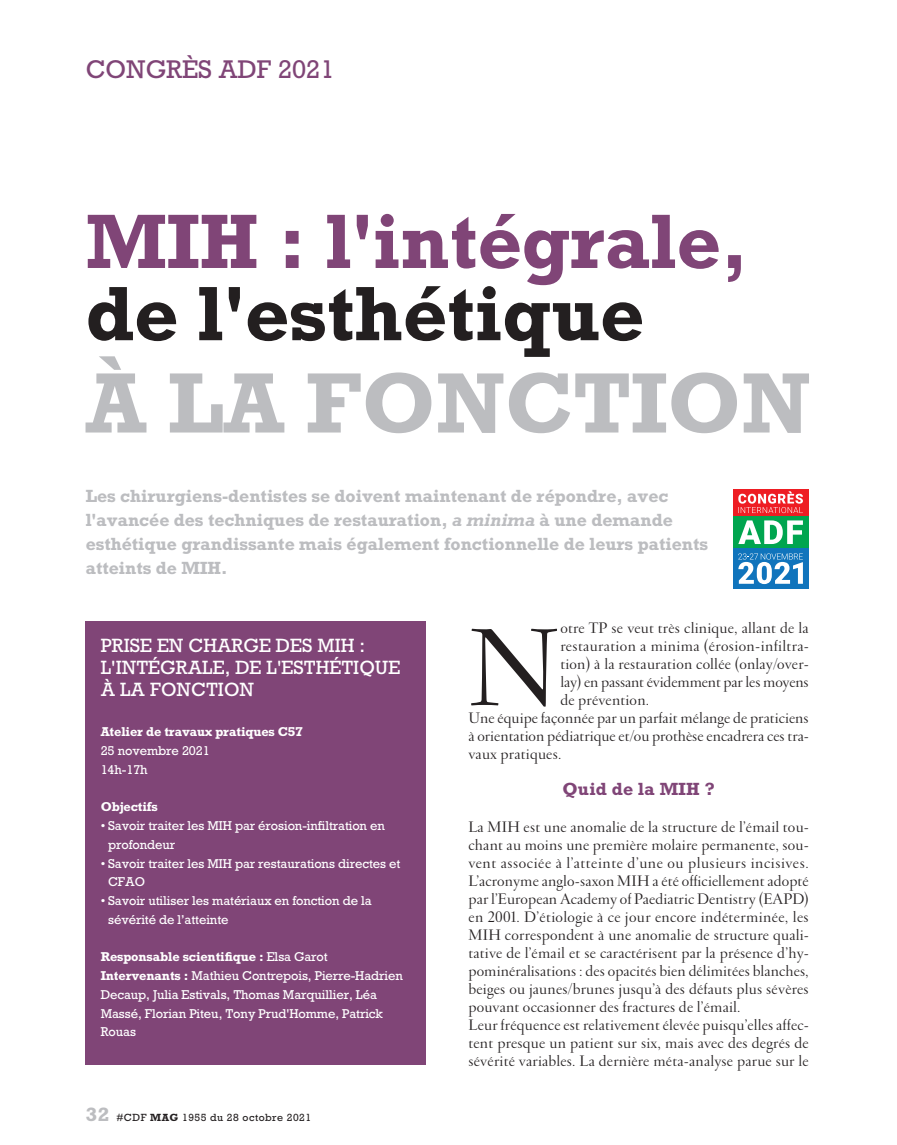
<style>
.page{position:relative;width:897px;height:1145px;background:#fff}
.page>*{position:absolute;margin:0;border:0;box-sizing:border-box;transform-origin:0 0}
.t1{font:119.25px "Garamond FB Display";color:#231f20}
.t2{font:700 80.25px "Rockwell";color:#bcbdc0}
.t3{font:700 72.15px/72.2px "Rockwell";color:#804577}
.t4{font:24px "Rockwell";color:#804577}
.t5{font:18px/21.8px "Rockwell";color:#fff}
.t6{font:16.5px/18px "Garamond FB Display";letter-spacing:.015em;color:#231f20;text-align:justify}
.t7{font:700 16.5px/24px "Rockwell";color:#bcbdc0}
.t8{font:700 16.5px "Rockwell";letter-spacing:.015em;color:#804577}
.t9{font:12px/18.8px "Rockwell";letter-spacing:-.01em;color:#fff}
.t10{font:700 12px "Rockwell";letter-spacing:-.01em;color:#fff}
.t11{font:9.75px "Rockwell";letter-spacing:.05em;color:#231f20}
.s1{color:#231f20}
.s2{font-style:italic}
.s3{font-weight:400}
.s4{font-weight:700}
.s5{font-weight:700;font-size:18px;color:#bcbdc0}
</style>
<div class="page">
<div style="left:86px;top:621px;width:340px;height:443px;background:#804577"></div>
<div style="left:733px;top:516px;width:75px;height:32px;background:#00a54f"></div>
<div style="left:733px;top:548px;width:75px;height:41px;background:#1074bc"></div>
<svg style="left:733px;top:489px;width:76px;height:55px"></svg>
<svg style="left:738px;top:553px;width:65px;height:31px"></svg>
<p class="t4" style="left:86px;top:61px;width:250px">CONGRÈS ADF 2021</p>
<p class="t3" style="left:86px;top:215px;width:664px">MIH : l'intégrale, <span class="s1">de l'esthétique</span></p>
<p class="t2" style="left:86px;top:378px;width:726px">À LA FONCTION</p>
<p class="t7" style="left:86px;top:485px;width:624px">Les chirurgiens-dentistes se doivent maintenant de répondre, avec l'avancée des techniques de restauration, <span class="s2">a minima</span> à une demande esthétique grandissante mais également fonctionnelle de leurs patients atteints de MIH.</p>
<p class="t5" style="left:101px;top:636px;width:301px">PRISE EN CHARGE DES MIH :<br>L'INTÉGRALE, DE L'ESTHÉTIQUE<br>À LA FONCTION</p>
<p class="t10" style="left:101px;top:728px;width:204px">Atelier de travaux pratiques C57</p>
<p class="t9" style="left:101px;top:742px;width:111px">25 novembre 2021</p>
<p class="t9" style="left:101px;top:761px;width:49px">14h-17h</p>
<p class="t10" style="left:101px;top:803px;width:58px">Objectifs</p>
<p class="t9" style="left:108px;top:817px;width:278px;text-indent:-8px">• Savoir traiter les MIH par érosion-infiltration en profondeur</p>
<p class="t9" style="left:108px;top:855px;width:294px;text-indent:-8px">• Savoir traiter les MIH par restaurations directes et<br>CFAO</p>
<p class="t9" style="left:108px;top:892px;width:265px;text-indent:-8px">• Savoir utiliser les matériaux en fonction de la sévérité de l’atteinte</p>
<p class="t10" style="left:101px;top:953px;width:229px">Responsable scientifique : <span class="s3">Elsa Garot</span></p>
<p class="t9" style="left:101px;top:967px;width:304px"><span class="s4">Intervenants :</span> Mathieu Contrepois, Pierre-Hadrien Decaup, Julia Estivals, Thomas Marquillier, Léa Massé, Florian Piteu, Tony Prud'Homme, Patrick Rouas</p>
<p class="t11" style="left:86px;top:1113px;width:227px"><span class="s5">32</span> #CDF <span class="s4">MAG</span> 1955 du 28 octobre 2021</p>
<p class="t1" style="left:468px;top:625px;width:93px">N</p>
<p class="t6" style="left:560px;top:621px;width:250px">otre TP se veut très clinique, allant de la restauration a minima (érosion-infiltra&shy;tion) à la restauration collée (onlay/over&shy;lay) en passant évidemment par les moyens de prévention.</p>
<p class="t6" style="left:468px;top:711px;width:342px">Une équipe façonnée par un parfait mélange de praticiens à orientation pédiatrique et/ou prothèse encadrera ces tra&shy;vaux pratiques.</p>
<p class="t8" style="left:562px;top:784px;width:154px">Quid de la MIH ?</p>
<p class="t6" style="left:468px;top:819px;width:342px">La MIH est une anomalie de la structure de l’émail tou&shy;chant au moins une première molaire permanente, sou&shy;vent associée à l’atteinte d’une ou plusieurs incisives.<br>L’acronyme anglo-saxon MIH a été officiellement adopté par l’European Academy of Paediatric Dentistry (EAPD) en 2001. D’étiologie à ce jour encore indéterminée, les MIH correspondent à une anomalie de structure quali&shy;tative de l’émail et se caractérisent par la présence d’hy&shy;pominéralisations : des opacités bien délimitées blanches, beiges ou jaunes/brunes jusqu’à des défauts plus sévères pouvant occasionner des fractures de l’émail.</p>
<p class="t6" style="left:468px;top:1017px;width:342px">Leur fréquence est relativement élevée puisqu’elles affec&shy;tent presque un patient sur six, mais avec des degrés de sévérité variables. La dernière méta-analyse parue sur le</p>
</div>
